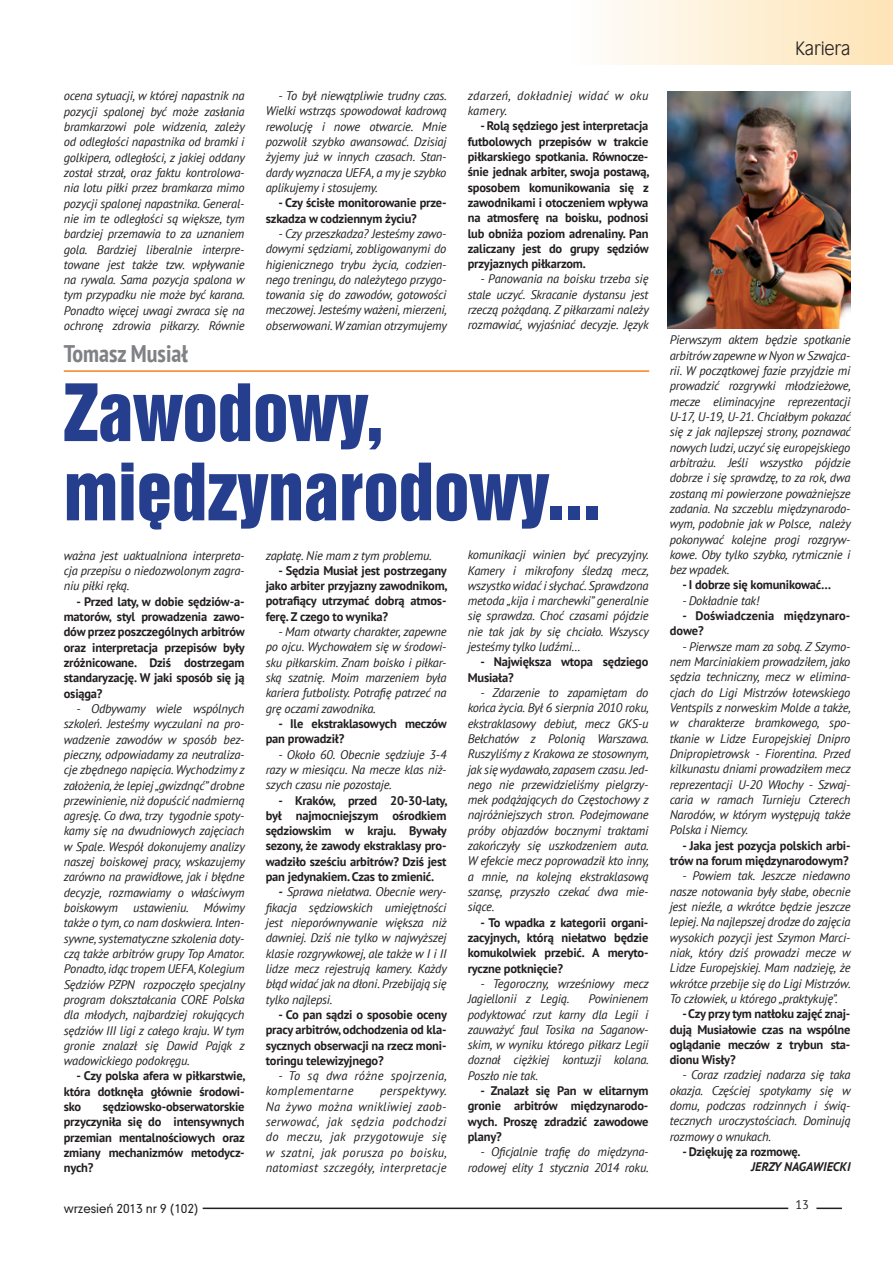
<style>
.page{position:relative;width:893px;height:1268px;background:#fff}
.page>*{position:absolute;margin:0;border:0;box-sizing:border-box;transform-origin:0 0}
.t1{font:66px/79.2px "Swis 921 PL";color:#253f8e}
.t2{font:700 condensed 24px "PT Sans";color:#7f8184}
.t3{font:18px "Incised 901 Lt EU Normal";letter-spacing:-.01em;color:#231f20}
.t4{font:italic 12.45px/15.3px "PT Sans";letter-spacing:-.015em;color:#231f20;text-align:justify}
.t5{font:700 12.45px/15.3px "PT Sans";letter-spacing:-.015em;color:#231f20;text-align:justify}
.t6{font:italic 12.45px/15.3px "PT Sans";letter-spacing:.02em;color:#231f20}
.t7{font:italic 700 12.45px "PT Sans";color:#231f20}
.t8{font:12.45px "PT Sans";color:#231f20}
.t9{font:12px "Geometr 706 Md PL";letter-spacing:-.01em;color:#231f20}
.s1{font-weight:700}
</style>
<div class="page">
<svg style="left:816px;top:1207px;width:26px;height:1px"></svg>
<hr style="left:203px;top:1207px;width:585px;height:1px;background:#231f20">
<div style="left:471px;top:0;width:422px;height:65px;background:linear-gradient(to right,#fff,#fee5b9)"></div>
<img style="left:667px;top:92px;width:183px;height:236px">
<hr style="left:64px;top:370px;width:585px;height:2px;background:#f58220">
<p class="t4" style="left:64px;top:88px;width:183px">ocena sytuacji, w której napastnik na pozycji spalonej być może zasłania bramkarzowi pole widzenia, zależy od odległości napastnika od bramki i golkipera, odległości, z jakiej oddany został strzał, oraz faktu kontrolowa&shy;nia lotu piłki przez bramkarza mimo pozycji spalonej napastnika. General&shy;nie im te odległości są większe, tym bardziej przemawia to za uznaniem gola. Bardziej liberalnie interpre&shy;towane jest także tzw. wpływanie na rywala. Sama pozycja spalona w tym przypadku nie może być karana.<br>Ponadto więcej uwagi zwraca się na ochronę zdrowia piłkarzy. Równie</p>
<p class="t4" style="left:266px;top:88px;width:183px;text-indent:13px">- To był niewątpliwie trudny czas.<br>Wielki wstrząs spowodował kadrową rewolucję i nowe otwarcie. Mnie pozwolił szybko awansować. Dzisiaj żyjemy już w innych czasach. Stan&shy;dardy wyznacza UEFA, a my je szybko aplikujemy i stosujemy.</p>
<p class="t5" style="left:266px;top:195px;width:182px;text-indent:13px">- Czy ścisłe monitorowanie prze&shy;szkadza w codziennym życiu?</p>
<p class="t4" style="left:266px;top:225px;width:183px;text-indent:13px">- Czy przeszkadza? Jesteśmy zawo&shy;dowymi sędziami, zobligowanymi do higienicznego trybu życia, codzien&shy;nego treningu, do należytego przygo&shy;towania się do zawodów, gotowości meczowej. Jesteśmy ważeni, mierzeni, obserwowani. W zamian otrzymujemy</p>
<p class="t6" style="left:468px;top:87px;width:182px">zdarzeń, dokładniej widać w oku kamery.</p>
<p class="t5" style="left:468px;top:118px;width:183px;text-indent:13px">- Rolą sędziego jest interpretacja futbolowych przepisów w trakcie piłkarskiego spotkania. Równocze&shy;śnie jednak arbiter, swoja postawą, sposobem komunikowania się z zawodnikami i otoczeniem wpływa na atmosferę na boisku, podnosi lub obniża poziom adrenaliny. Pan zaliczany jest do grupy sędziów przyjaznych piłkarzom.</p>
<p class="t4" style="left:468px;top:271px;width:183px;text-indent:13px">- Panowania na boisku trzeba się stale uczyć. Skracanie dystansu jest rzeczą pożądaną. Z piłkarzami należy rozmawiać, wyjaśniać decyzje. Język</p>
<h2 class="t2" style="left:64px;top:337px;width:125px">Tomasz Musiał</h2>
<h1 class="t1" style="left:64px;top:372px;width:539px">Zawodowy, międzynarodowy...</h1>
<p class="t4" style="left:64px;top:547px;width:182px">ważna jest uaktualniona interpreta&shy;cja przepisu o niedozwolonym zagra&shy;niu piłki ręką.</p>
<p class="t5" style="left:64px;top:593px;width:183px;text-indent:13px">- Przed laty, w dobie sędziów-a&shy;matorów, styl prowadzenia zawo&shy;dów przez poszczególnych arbitrów oraz interpretacja przepisów były zróżnicowane. Dziś dostrzegam standaryzację. W jaki sposób się ją osiąga?</p>
<p class="t4" style="left:64px;top:700px;width:183px;text-indent:13px">- Odbywamy wiele wspólnych szkoleń. Jesteśmy wyczulani na pro&shy;wadzenie zawodów w sposób bez&shy;pieczny, odpowiadamy za neutraliza&shy;cje zbędnego napięcia. Wychodzimy z założenia, że lepiej „gwizdnąć” drobne przewinienie, niż dopuścić nadmierną agresję. Co dwa, trzy tygodnie spoty&shy;kamy się na dwudniowych zajęciach w Spale. Wespół dokonujemy analizy naszej boiskowej pracy, wskazujemy zarówno na prawidłowe, jak i błędne decyzje, rozmawiamy o właściwym boiskowym ustawieniu. Mówimy także o tym, co nam doskwiera. Inten&shy;sywne, systematyczne szkolenia doty&shy;czą także arbitrów grupy Top Amator.<br>Ponadto, idąc tropem UEFA, Kolegium Sędziów PZPN rozpoczęło specjalny program dokształcania CORE Polska dla młodych, najbardziej rokujących sędziów III ligi z całego kraju. W tym gronie znalazł się Dawid Pająk z wadowickiego podokręgu.</p>
<p class="t5" style="left:64px;top:1067px;width:183px;text-indent:13px">- Czy polska afera w piłkarstwie, która dotknęła głównie środowi&shy;sko</p>
<p class="t5" style="left:64px;top:1098px;width:183px;text-indent:39px">sędziowsko-obserwatorskie przyczyniła się do intensywnych przemian mentalnościowych oraz zmiany mechanizmów metodycz&shy;nych?</p>
<p class="t4" style="left:266px;top:547px;width:168px">zapłatę. Nie mam z tym problemu.</p>
<p class="t5" style="left:266px;top:562px;width:183px;text-indent:13px">- Sędzia Musiał jest postrzegany jako arbiter przyjazny zawodnikom, potrafiący utrzymać dobrą atmos&shy;ferę. Z czego to wynika?</p>
<p class="t4" style="left:266px;top:623px;width:182px;text-indent:13px">- Mam otwarty charakter, zapewne po ojcu. Wychowałem się w środowi&shy;sku piłkarskim. Znam boisko i piłkar&shy;ską szatnię. Moim marzeniem była kariera futbolisty. Potrafię patrzeć na grę oczami zawodnika.</p>
<p class="t5" style="left:266px;top:715px;width:183px;text-indent:13px">- Ile ekstraklasowych meczów pan prowadził?</p>
<p class="t4" style="left:266px;top:746px;width:182px;text-indent:13px">- Około 60. Obecnie sędziuje 3-4 razy w miesiącu. Na mecze klas niż&shy;szych czasu nie pozostaje.</p>
<p class="t5" style="left:266px;top:792px;width:183px;text-indent:13px">- Kraków, przed 20-30-laty, był najmocniejszym ośrodkiem sędziowskim w kraju. Bywały sezony, że zawody ekstraklasy pro&shy;wadziło sześciu arbitrów? Dziś jest pan jedynakiem. Czas to zmienić.</p>
<p class="t4" style="left:266px;top:883px;width:183px;text-indent:13px"><span class="s1">-</span> Sprawa niełatwa. Obecnie wery&shy;fikacja sędziowskich umiejętności jest nieporównywanie większa niż dawniej. Dziś nie tylko w najwyższej klasie rozgrywkowej, ale także w I i II lidze mecz rejestrują kamery. Każdy błąd widać jak na dłoni. Przebijają się tylko najlepsi.</p>
<p class="t5" style="left:266px;top:1006px;width:183px;text-indent:13px">- Co pan sądzi o sposobie oceny pracy arbitrów, odchodzenia od kla&shy;sycznych obserwacji na rzecz moni&shy;toringu telewizyjnego?</p>
<p class="t6" style="left:266px;top:1067px;width:183px;text-indent:13px">- To są dwa różne spojrzenia, komplementarne</p>
<p class="t4" style="left:266px;top:1082px;width:183px;text-indent:114px">perspektywy.<br>Na żywo można wnikliwiej zaob&shy;serwować, jak sędzia podchodzi do meczu, jak przygotowuje się w szatni, jak porusza po boisku, natomiast szczegóły, interpretacje</p>
<p class="t4" style="left:468px;top:546px;width:183px">komunikacji winien być precyzyjny.<br>Kamery i mikrofony śledzą mecz, wszystko widać i słychać. Sprawdzona metoda „kija i marchewki” generalnie się sprawdza. Choć czasami pójdzie nie tak jak by się chciało. Wszyscy jesteśmy tylko ludźmi…</p>
<p class="t5" style="left:468px;top:654px;width:182px;text-indent:13px">- Największa wtopa sędziego<br>Musiała?</p>
<p class="t4" style="left:468px;top:684px;width:183px;text-indent:13px">- Zdarzenie to zapamiętam do końca życia. Był 6 sierpnia 2010 roku, ekstraklasowy debiut, mecz GKS-u Bełchatów z Polonią Warszawa.<br>Ruszyliśmy z Krakowa ze stosownym, jak się wydawało, zapasem czasu. Jed&shy;nego nie przewidzieliśmy pielgrzy&shy;mek podążających do Częstochowy z najróżniejszych stron. Podejmowane próby objazdów bocznymi traktami zakończyły się uszkodzeniem auta.<br>W efekcie mecz poprowadził kto inny, a mnie, na kolejną ekstraklasową szansę, przyszło czekać dwa mie&shy;siące.</p>
<p class="t5" style="left:468px;top:914px;width:182px;text-indent:13px">- To wpadka z kategorii organi&shy;zacyjnych, którą niełatwo będzie komukolwiek przebić. A meryto&shy;ryczne potknięcie?</p>
<p class="t4" style="left:468px;top:975px;width:182px;text-indent:13px">- Tegoroczny, wrześniowy mecz<br>Jagiellonii z Legią.</p>
<p class="t4" style="left:468px;top:990px;width:183px;text-indent:121px">Powinienem podyktować rzut karny dla Legii i zauważyć faul Tosika na Saganow&shy;skim, w wyniku którego piłkarz Legii doznał ciężkiej kontuzji kolana.<br>Poszło nie tak.</p>
<p class="t5" style="left:468px;top:1082px;width:182px;text-indent:13px">- Znalazł się Pan w elitarnym gronie arbitrów międzynarodo&shy;wych. Proszę zdradzić zawodowe plany?</p>
<p class="t4" style="left:468px;top:1143px;width:183px;text-align:right">- Oficjalnie trafię do międzyna&shy;rodowej elity 1 stycznia 2014 roku.</p>
<h3 class="t3" style="left:795px;top:38px;width:57px">Kariera</h3>
<p class="t4" style="left:670px;top:332px;width:183px">Pierwszym aktem będzie spotkanie arbitrów zapewne w Nyon w Szwajca&shy;rii. W początkowej fazie przyjdzie mi prowadzić rozgrywki młodzieżowe, mecze eliminacyjne reprezentacji U-17, U-19, U-21. Chciałbym pokazać się z jak najlepszej strony, poznawać nowych ludzi, uczyć się europejskiego arbitrażu. Jeśli wszystko pójdzie dobrze i się sprawdzę, to za rok, dwa zostaną mi powierzone poważniejsze zadania. Na szczeblu międzynarodo&shy;wym, podobnie jak w Polsce, należy pokonywać kolejne progi rozgryw&shy;kowe. Oby tylko szybko, rytmicznie i bez wpadek.</p>
<p class="t5" style="left:682px;top:577px;width:150px">- I dobrze się komunikować…</p>
<p class="t4" style="left:682px;top:592px;width:78px">- Dokładnie tak!</p>
<p class="t5" style="left:670px;top:607px;width:182px;text-indent:13px">- Doświadczenia międzynaro&shy;dowe?</p>
<p class="t4" style="left:670px;top:638px;width:183px;text-indent:13px">- Pierwsze mam za sobą. Z Szymo&shy;nem Marciniakiem prowadziłem, jako sędzia techniczny, mecz w elimina&shy;cjach do Ligi Mistrzów łotewskiego Ventspils z norweskim Molde a także, w charakterze bramkowego, spo&shy;tkanie w Lidze Europejskiej Dnipro Dnipropietrowsk - Fiorentina. Przed kilkunastu dniami prowadziłem mecz reprezentacji U-20 Włochy - Szwaj&shy;caria w ramach Turnieju Czterech Narodów, w którym występują także Polska i Niemcy.</p>
<p class="t5" style="left:670px;top:837px;width:182px;text-align:right">- Jaka jest pozycja polskich arbi&shy;trów na forum międzynarodowym?</p>
<p class="t4" style="left:670px;top:867px;width:183px;text-indent:13px">- Powiem tak. Jeszcze niedawno nasze notowania były słabe, obecnie jest nieźle, a wkrótce będzie jeszcze lepiej. Na najlepszej drodze do zajęcia wysokich pozycji jest Szymon Marci&shy;niak, który dziś prowadzi mecze w Lidze Europejskiej. Mam nadzieję, że wkrótce przebije się do Ligi Mistrzów.<br>To człowiek, u którego „praktykuję”.</p>
<p class="t5" style="left:670px;top:1005px;width:182px;text-indent:13px">- Czy przy tym natłoku zajęć znaj&shy;dują Musiałowie czas na wspólne oglądanie meczów z trybun sta&shy;dionu Wisły?</p>
<p class="t4" style="left:670px;top:1066px;width:182px;text-indent:13px">- Coraz rzadziej nadarza się taka okazja. Częściej spotykamy się w domu, podczas rodzinnych i świą&shy;tecznych uroczystościach. Dominują rozmowy o wnukach.</p>
<p class="t5" style="left:682px;top:1143px;width:120px">- Dziękuję za rozmowę.</p>
<p class="t7" style="left:751px;top:1158px;width:101px">JERZY NAGAWIECKI</p>
<p class="t9" style="left:64px;top:1200px;width:136px">wrzesień 2013 nr 9 (102)</p>
<p class="t8" style="left:795px;top:1196px;width:15px">13</p>
</div>
